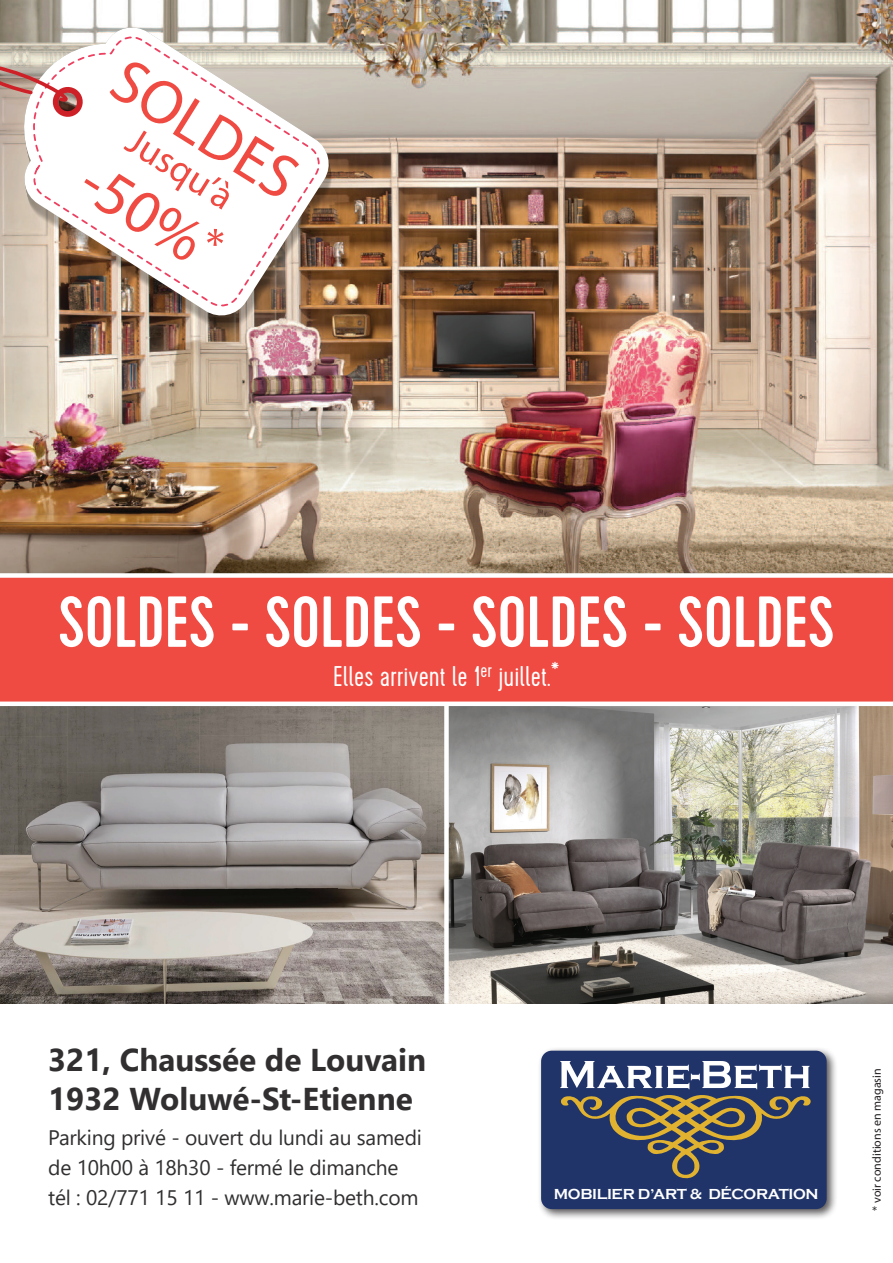
<style>
.page{position:relative;width:893px;height:1263px;background:#fff}
.page>*{position:absolute;margin:0;border:0;box-sizing:border-box;transform-origin:0 0}
.t1{font:500 72px "Cervo";color:#fff}
.t2{font:62.4px "Myriad Pro";color:#ef4b42}
.t3{font:38.4px "Myriad Pro";color:#ef4b42}
.t4{font:700 31.5px/39px "Segoe UI";color:#312f30}
.t5{font:300 28.5px "Cervo";color:#fff}
.t6{font:21px/30px "Segoe UI";letter-spacing:-.01em;color:#312f30}
.t7{font:700 15px "Copperplate Gothic";letter-spacing:-.02em;color:#fff}
.t8{font:12px "Myriad Pro";color:#231f20}
</style>
<div class="page">
<img style="left:0;top:0;width:893px;height:573px">
<div style="left:537px;top:1047px;width:301px;height:173px;background:#231f20;opacity:.75"></div>
<div style="left:541px;top:1051px;width:286px;height:158px;background:#203469;border-radius:11px"></div>
<svg style="left:560px;top:1061px;width:251px;height:118px"></svg>
<img style="left:0;top:706px;width:893px;height:297px">
<div style="left:0;top:578px;width:893px;height:128px;background:#ef4b42"></div>
<div style="left:0;top:701px;width:893px;height:5px;background:#fff"></div>
<div style="left:444px;top:704px;width:5px;height:299px;background:#fff"></div>
<img style="left:20px;top:23px;width:313px;height:296px">
<svg style="left:30px;top:32px;width:294px;height:279px"></svg>
<svg style="left:0;top:63px;width:85px;height:56px"></svg>
<h2 class="t2" style="left:138px;top:42px;width:208px;rotate:32deg">SOLDES</h2>
<h3 class="t3" style="left:143px;top:117px;width:120px;rotate:32deg">Jusqu’à</h3>
<h2 class="t2" style="left:106px;top:143px;width:153px;rotate:32deg">-50%<sup>*</sup></h2>
<h1 class="t1" style="left:58px;top:580px;width:778px">SOLDES - SOLDES - SOLDES - SOLDES</h1>
<h3 class="t5" style="left:333px;top:661px;width:228px">Elles arrivent le 1<sup>er</sup> juillet.*</h3>
<h3 class="t4" style="left:48px;top:1038px;width:379px">321, Chaussée de Louvain<br>1932 Woluwé-St-Etienne</h3>
<p class="t6" style="left:48px;top:1120px;width:375px">Parking privé - ouvert du lundi au samedi de 10h00 à 18h30 - fermé le dimanche tél : 02/771 15 11 - www.marie-beth.com</p>
<p class="t7" style="left:554px;top:1185px;width:266px">MOBILIER D’ART &amp; DÉCORATION</p>
<p class="t8" style="left:869px;top:1210px;width:144px;rotate:-90deg">* voir conditions en magasin</p>
</div>
